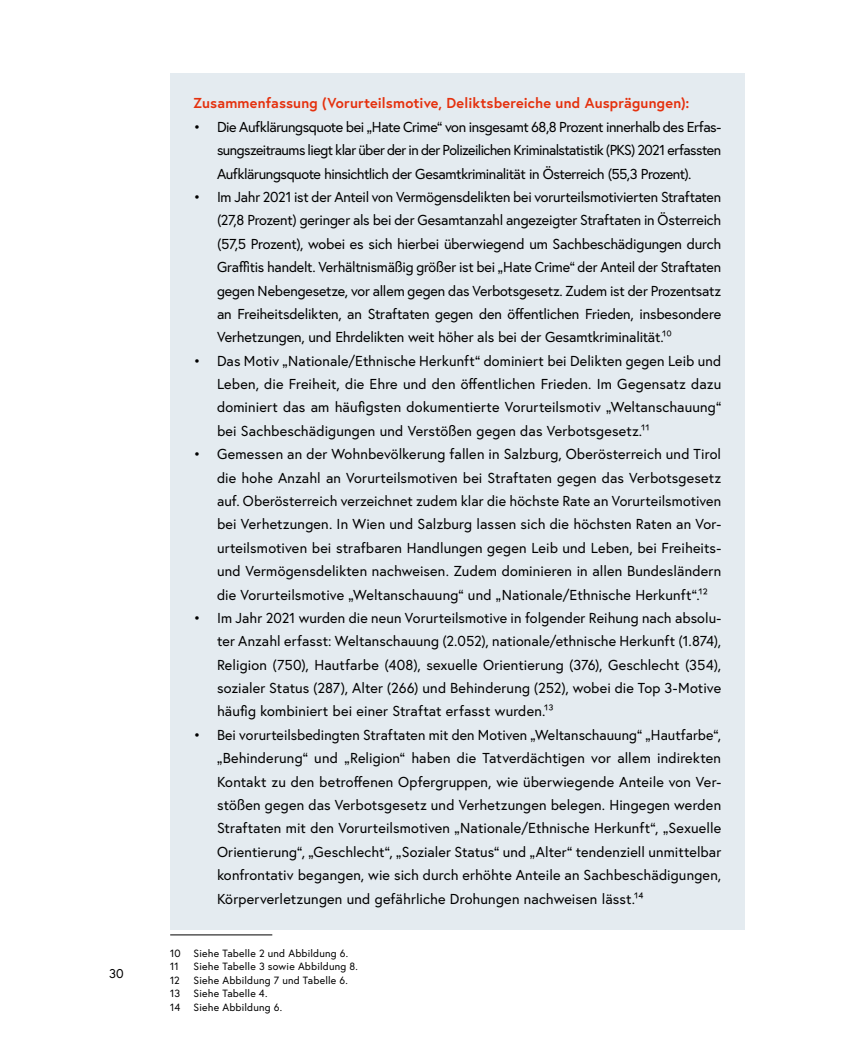
<style>
.page{position:relative;width:851px;height:1063px;background:#fff}
.page>*{position:absolute;margin:0;border:0;box-sizing:border-box;transform-origin:0 0}
.t1{font:14.4px/23.4px "Europa Austria";letter-spacing:.005em;color:#000;text-align:justify}
.t2{font:700 14.4px "Europa Austria";letter-spacing:.01em;color:#e5310e}
.t3{font:12.75px "Europa Austria";color:#000}
.t4{font:10.5px/13.5px "Europa Austria";letter-spacing:.02em;color:#000}
</style>
<div class="page">
<div style="left:170px;top:74px;width:574px;height:61px;background:#e4ebf0"></div>
<div style="left:170px;top:97px;width:574px;height:108px;background:#e4ebf0"></div>
<div style="left:170px;top:167px;width:574px;height:202px;background:#e4ebf0"></div>
<div style="left:170px;top:331px;width:574px;height:131px;background:#e4ebf0"></div>
<div style="left:170px;top:425px;width:574px;height:201px;background:#e4ebf0"></div>
<div style="left:170px;top:588px;width:574px;height:155px;background:#e4ebf0"></div>
<div style="left:170px;top:705px;width:574px;height:225px;background:#e4ebf0"></div>
<hr style="left:170px;top:935px;width:102px;height:1px;background:#000">
<p class="t3" style="left:109px;top:965px;width:16px">30</p>
<p class="t2" style="left:193px;top:94px;width:497px">Zusammenfassung (Vorurteilsmotive, Deliktsbereiche und Ausprägungen):</p>
<p class="t1" style="left:217px;top:115px;width:505px;text-indent:-23px">• Die Aufklärungsquote bei „Hate Crime“ von insgesamt 68,8 Prozent innerhalb des Erfas&shy;sungszeitraums liegt klar über der in der Polizeilichen Kriminalstatistik (PKS) 2021 erfassten Aufklärungsquote hinsichtlich der Gesamtkriminalität in Österreich (55,3 Prozent).</p>
<p class="t1" style="left:217px;top:185px;width:505px;text-indent:-23px">• Im Jahr 2021 ist der Anteil von Vermögensdelikten bei vorurteilsmotivierten Straftaten (27,8 Prozent) geringer als bei der Gesamtanzahl angezeigter Straftaten in Österreich (57,5 Prozent), wobei es sich hierbei überwiegend um Sachbeschädigungen durch Graffitis handelt. Verhältnismäßig größer ist bei „Hate Crime“ der Anteil der Straftaten gegen Nebengesetze, vor allem gegen das Verbotsgesetz. Zudem ist der Prozentsatz an Freiheitsdelikten, an Straftaten gegen den öffentlichen Frieden, insbesondere Verhetzungen, und Ehrdelikten weit höher als bei der Gesamtkriminalität.10</p>
<p class="t1" style="left:217px;top:349px;width:505px;text-indent:-23px">• Das Motiv „Nationale/Ethnische Herkunft“ dominiert bei Delikten gegen Leib und Leben, die Freiheit, die Ehre und den öffentlichen Frieden. Im Gegensatz dazu dominiert das am häufigsten dokumentierte Vorurteilsmotiv „Weltanschauung“ bei Sachbeschädigungen und Verstößen gegen das Verbotsgesetz.11</p>
<p class="t1" style="left:217px;top:442px;width:505px;text-indent:-23px">• Gemessen an der Wohnbevölkerung fallen in Salzburg, Oberösterreich und Tirol die hohe Anzahl an Vorurteilsmotiven bei Straftaten gegen das Verbotsgesetz auf. Oberösterreich verzeichnet zudem klar die höchste Rate an Vorurteilsmotiven bei Verhetzungen. In Wien und Salzburg lassen sich die höchsten Raten an Vor&shy;urteilsmotiven bei strafbaren Handlungen gegen Leib und Leben, bei Freiheits&shy;und Vermögensdelikten nachweisen. Zudem dominieren in allen Bundesländern die Vorurteilsmotive „Weltanschauung“ und „Nationale/Ethnische Herkunft“.12</p>
<p class="t1" style="left:217px;top:606px;width:505px;text-indent:-23px">• Im Jahr 2021 wurden die neun Vorurteilsmotive in folgender Reihung nach absolu&shy;ter Anzahl erfasst: Weltanschauung (2.052), nationale/ethnische Herkunft (1.874), Religion (750), Hautfarbe (408), sexuelle Orientierung (376), Geschlecht (354), sozialer Status (287), Alter (266) und Behinderung (252), wobei die Top 3-Motive häufig kombiniert bei einer Straftat erfasst wurden.13</p>
<p class="t1" style="left:217px;top:723px;width:505px;text-indent:-23px">• Bei vorurteilsbedingten Straftaten mit den Motiven „Weltanschauung“ „Hautfarbe“, „Behinderung“ und „Religion“ haben die Tatverdächtigen vor allem indirekten Kontakt zu den betroffenen Opfergruppen, wie überwiegende Anteile von Ver&shy;stößen gegen das Verbotsgesetz und Verhetzungen belegen. Hingegen werden Straftaten mit den Vorurteilsmotiven „Nationale/Ethnische Herkunft“, „Sexuelle Orientierung“, „Geschlecht“, „Sozialer Status“ und „Alter“ tendenziell unmittelbar konfrontativ begangen, wie sich durch erhöhte Anteile an Sachbeschädigungen, Körperverletzungen und gefährliche Drohungen nachweisen lässt.14</p>
<p class="t4" style="left:170px;top:946px;width:179px">10 Siehe Tabelle 2 und Abbildung 6.<br>11</p>
<p class="t4" style="left:193px;top:960px;width:166px">Siehe Tabelle 3 sowie Abbildung 8.</p>
<p class="t4" style="left:170px;top:973px;width:11px">12</p>
<p class="t4" style="left:193px;top:973px;width:156px">Siehe Abbildung 7 und Tabelle 6.</p>
<p class="t4" style="left:170px;top:987px;width:11px">13</p>
<p class="t4" style="left:193px;top:987px;width:75px">Siehe Tabelle 4.</p>
<p class="t4" style="left:170px;top:1000px;width:9px">14</p>
<p class="t4" style="left:193px;top:1000px;width:90px">Siehe Abbildung 6.</p>
</div>
